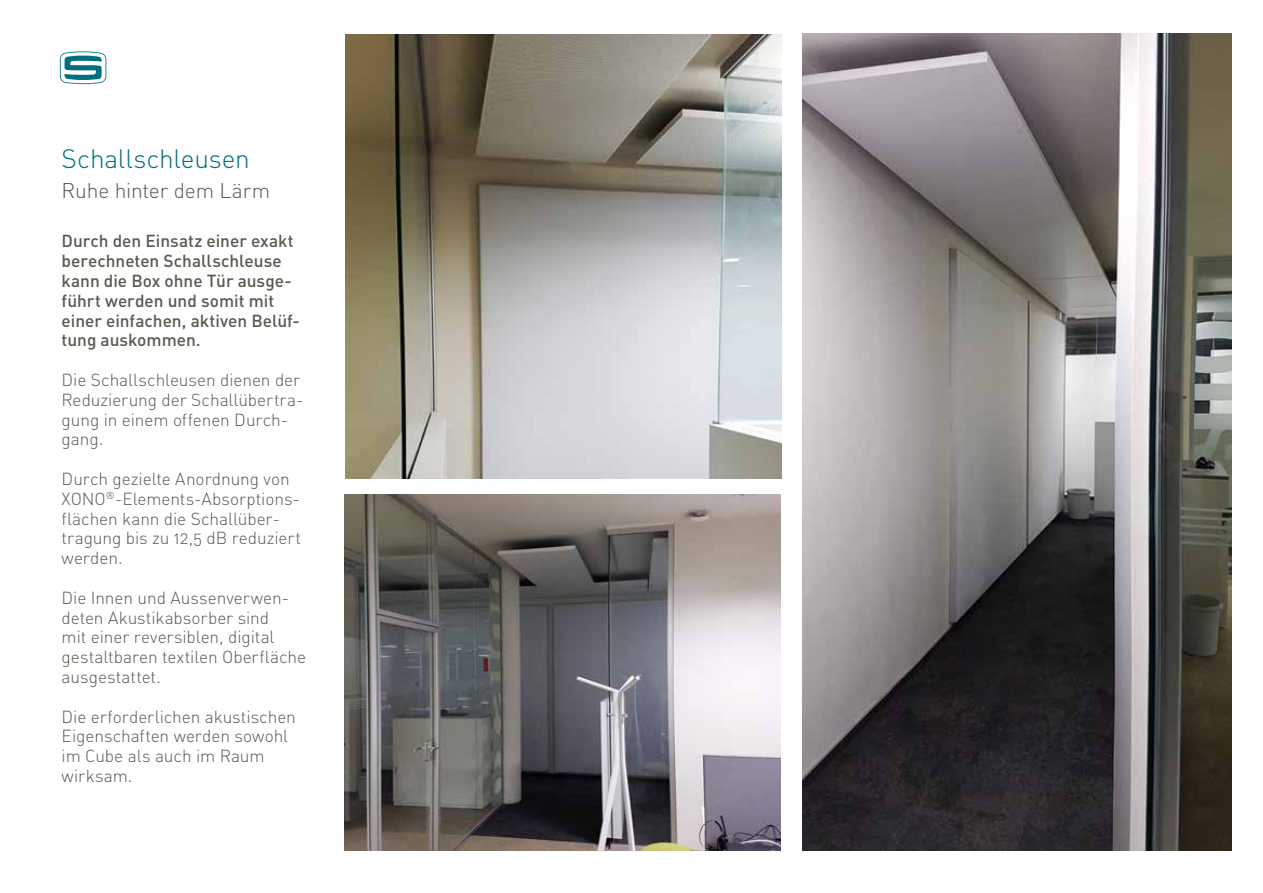
<style>
.page{position:relative;width:1263px;height:893px;background:#fff}
.page>*{position:absolute;margin:0;border:0;box-sizing:border-box;transform-origin:0 0}
.t1{font:26.25px "DIN Light Alternate";letter-spacing:-.01em;color:#006f80}
.t2{font:21px "DIN Light Alternate";letter-spacing:-.01em;color:#5c5850}
.t3{font:17.25px/19.8px "DIN Light Alternate";letter-spacing:-.005em;color:#5c5850}
.t4{font:500 17.25px/19.8px "DIN";color:#5c5850}
</style>
<div class="page">
<svg style="left:60px;top:51px;width:46px;height:33px"></svg>
<img style="left:344px;top:495px;width:436px;height:355px">
<img style="left:345px;top:34px;width:436px;height:444px">
<img style="left:803px;top:33px;width:428px;height:817px">
<h1 class="t1" style="left:62px;top:142px;width:190px">Schallschleusen</h1>
<p class="t2" style="left:62px;top:177px;width:210px">Ruhe hinter dem Lärm</p>
<p class="t4" style="left:62px;top:231px;width:240px">Durch den Einsatz einer exakt berechneten Schallschleuse kann die Box ohne Tür ausge&shy;führt werden und somit mit einer einfachen, aktiven Belüf&shy;tung auskommen.</p>
<p class="t3" style="left:62px;top:370px;width:243px">Die Schallschleusen dienen der<br>Reduzierung der Schallübertra&shy;gung in einem offenen Durch&shy;gang.</p>
<p class="t3" style="left:62px;top:469px;width:241px">Durch gezielte Anordnung von<br>XONO<sup>®</sup>-Elements-Absorptions&shy;flächen kann die Schallüber&shy;tragung bis zu 12,5 dB reduziert werden.</p>
<p class="t3" style="left:62px;top:587px;width:246px">Die Innen und Aussenverwen&shy;deten Akustikabsorber sind<br>mit einer reversiblen, digital gestaltbaren textilen Oberfläche ausgestattet.</p>
<p class="t3" style="left:62px;top:706px;width:236px">Die erforderlichen akustischen<br>Eigenschaften werden sowohl im Cube als auch im Raum wirksam.</p>
</div>
